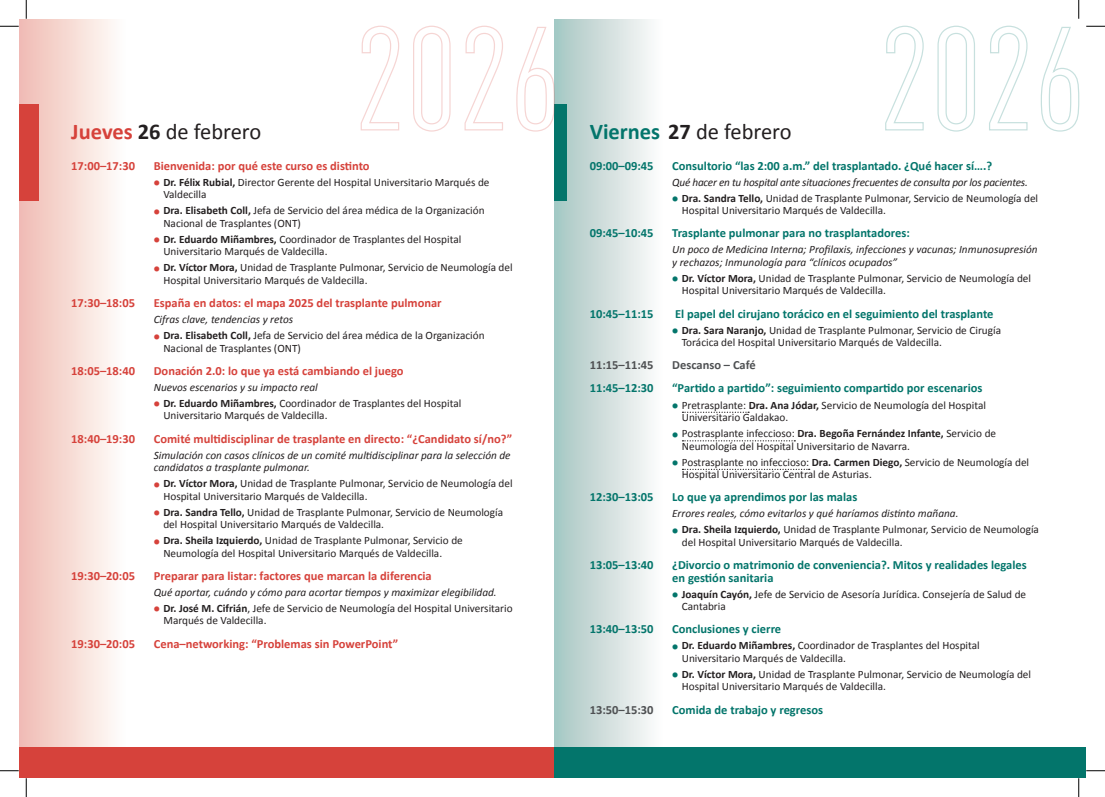
<style>
.page{position:relative;width:1105px;height:797px;background:#fff}
.page>*{position:absolute;margin:0;border:0;box-sizing:border-box;transform-origin:0 0}
.t1{font:22.5px "Calibri";color:#231f20}
.titulares_-_2{font:700 12.5px/12.5px "Calibri";color:#03756b}
.titulares{font:700 12.5px "Calibri";color:#d6423b}
.titulares-2{font:700 12.5px "Calibri";color:#4f5153}
.titulares_-_2-2{font:700 12.5px "Calibri";color:#4f5153}
.t2{font:11.25px/12.5px "Calibri";color:#231f20}
.listado{font:italic 11.25px/12.5px "Calibri";color:#231f20}
.listado-2{font:italic 11.25px "Calibri";letter-spacing:-.02em;color:#231f20}
.s1{font-weight:700;color:#d6423b}
.s2{font-weight:700}
.s3{font-size:16.25px;color:#d6423b}
.s4{font-weight:700;color:#03756b}
.s5{font-size:16.25px;color:#03756b}
</style>
<div class="page">
<div style="left:19px;top:19px;width:106px;height:730px;background:linear-gradient(to right,#f0bbb3,#fefefb)"></div>
<div style="left:554px;top:19px;width:108px;height:730px;background:linear-gradient(to right,#a6c6c2,#fefcfc)"></div>
<div style="left:19px;top:747px;width:535px;height:30px;background:#d6423b"></div>
<div style="left:554px;top:747px;width:532px;height:30px;background:#03756b"></div>
<svg style="left:682px;top:411px;width:67px;height:2px"></svg>
<svg style="left:682px;top:440px;width:113px;height:1px"></svg>
<svg style="left:682px;top:469px;width:128px;height:1px"></svg>
<div style="left:19px;top:104px;width:20px;height:97px;background:#d6423b"></div>
<div style="left:554px;top:104px;width:13px;height:97px;background:#03756b"></div>
<svg style="left:885px;top:25px;width:195px;height:107px"></svg>
<svg style="left:360px;top:25px;width:195px;height:107px"></svg>
<svg style="left:0;top:25px;width:19px;height:2px"></svg>
<svg style="left:1086px;top:25px;width:19px;height:2px"></svg>
<svg style="left:0;top:770px;width:19px;height:1px"></svg>
<svg style="left:1086px;top:770px;width:19px;height:1px"></svg>
<svg style="left:25px;top:0;width:2px;height:19px"></svg>
<svg style="left:25px;top:778px;width:2px;height:19px"></svg>
<svg style="left:1078px;top:0;width:1px;height:19px"></svg>
<svg style="left:1078px;top:778px;width:1px;height:19px"></svg>
<p class="t1" style="left:71px;top:118px;width:191px"><span class="s1">Jueves</span> <span class="s2">26</span> de febrero</p>
<p class="titulares" style="left:71px;top:158px;width:65px">17:00–17:30</p>
<p class="titulares" style="left:154px;top:158px;width:217px">Bienvenida: por qué este curso es distinto</p>
<p class="t2" style="left:163px;top:175px;width:328px;text-indent:-11px"><span class="s3">•</span> <span class="s2">Dr. Félix Rubial,</span> Director Gerente del Hospital Universitario Marqués de<br>Valdecilla</p>
<p class="t2" style="left:163px;top:204px;width:323px;text-indent:-11px"><span class="s3">•</span> <span class="s2">Dra. Elisabeth Coll,</span> Jefa de Servicio del área médica de la Organización<br>Nacional de Trasplantes (ONT)</p>
<p class="t2" style="left:163px;top:232px;width:299px;text-indent:-11px"><span class="s3">•</span> <span class="s2">Dr. Eduardo Miñambres,</span> Coordinador de Trasplantes del Hospital<br>Universitario Marqués de Valdecilla.</p>
<p class="t2" style="left:163px;top:261px;width:351px;text-indent:-11px"><span class="s3">•</span> <span class="s2">Dr. Víctor Mora,</span> Unidad de Trasplante Pulmonar, Servicio de Neumología del<br>Hospital Universitario Marqués de Valdecilla.</p>
<p class="titulares" style="left:71px;top:295px;width:65px">17:30–18:05</p>
<p class="titulares" style="left:154px;top:295px;width:289px">España en datos: el mapa 2025 del trasplante pulmonar</p>
<p class="listado" style="left:154px;top:312px;width:141px">Cifras clave, tendencias y retos</p>
<p class="t2" style="left:163px;top:328px;width:323px;text-indent:-11px"><span class="s3">•</span> <span class="s2">Dra. Elisabeth Coll,</span> Jefa de Servicio del área médica de la Organización<br>Nacional de Trasplantes (ONT)</p>
<p class="titulares" style="left:71px;top:363px;width:65px">18:05–18:40</p>
<p class="titulares" style="left:154px;top:363px;width:251px">Donación 2.0: lo que ya está cambiando el juego</p>
<p class="listado" style="left:154px;top:380px;width:165px">Nuevos escenarios y su impacto real</p>
<p class="t2" style="left:163px;top:396px;width:299px;text-indent:-11px"><span class="s3">•</span> <span class="s2">Dr. Eduardo Miñambres,</span> Coordinador de Trasplantes del Hospital<br>Universitario Marqués de Valdecilla.</p>
<p class="titulares" style="left:71px;top:430px;width:65px">18:40–19:30</p>
<p class="titulares" style="left:154px;top:430px;width:360px">Comité multidisciplinar de trasplante en directo: “¿Candidato sí/no?”</p>
<p class="listado" style="left:154px;top:448px;width:358px">Simulación con casos clínicos de un comité multidisciplinar para la selección de candidatos a trasplante pulmonar.</p>
<p class="t2" style="left:163px;top:476px;width:351px;text-indent:-11px"><span class="s3">•</span> <span class="s2">Dr. Víctor Mora,</span> Unidad de Trasplante Pulmonar, Servicio de Neumología del<br>Hospital Universitario Marqués de Valdecilla.</p>
<p class="t2" style="left:163px;top:505px;width:341px;text-indent:-11px"><span class="s3">•</span> <span class="s2">Dra. Sandra Tello,</span> Unidad de Trasplante Pulmonar, Servicio de Neumología del Hospital Universitario Marqués de Valdecilla.</p>
<p class="t2" style="left:163px;top:533px;width:301px;text-indent:-11px"><span class="s3">•</span> <span class="s2">Dra. Sheila Izquierdo,</span> Unidad de Trasplante Pulmonar, Servicio de<br>Neumología del Hospital Universitario Marqués de Valdecilla.</p>
<p class="titulares" style="left:71px;top:568px;width:65px">19:30–20:05</p>
<p class="titulares" style="left:154px;top:568px;width:280px">Preparar para listar: factores que marcan la diferencia</p>
<p class="listado" style="left:154px;top:585px;width:344px">Qué aportar, cuándo y cómo para acortar tiempos y maximizar elegibilidad.</p>
<p class="t2" style="left:163px;top:601px;width:351px;text-indent:-11px"><span class="s3">•</span> <span class="s2">Dr. José M. Cifrián</span>, Jefe de Servicio de Neumología del Hospital Universitario<br>Marqués de Valdecilla.</p>
<p class="titulares" style="left:71px;top:635px;width:65px">19:30–20:05</p>
<p class="titulares" style="left:154px;top:635px;width:246px">Cena–networking: “Problemas sin PowerPoint”</p>
<p class="t1" style="left:590px;top:118px;width:203px"><span class="s4">Viernes</span> <span class="s2">27</span> de febrero</p>
<p class="titulares_-_2" style="left:590px;top:159px;width:65px">09:00–09:45</p>
<p class="titulares_-_2" style="left:672px;top:159px;width:321px">Consultorio “las 2:00 a.m.” del trasplantado. ¿Qué hacer sí….?</p>
<p class="listado-2" style="left:672px;top:175px;width:357px">Qué hacer en tu hospital ante situaciones frecuentes de consulta por los pacientes.</p>
<p class="t2" style="left:682px;top:191px;width:358px;text-indent:-11px"><span class="s5">•</span> <span class="s2">Dra. Sandra Tello,</span> Unidad de Trasplante Pulmonar, Servicio de Neumología del<br>Hospital Universitario Marqués de Valdecilla.</p>
<p class="titulares_-_2" style="left:590px;top:226px;width:65px">09:45–10:45</p>
<p class="titulares_-_2" style="left:672px;top:226px;width:239px">Trasplante pulmonar para no trasplantadores:</p>
<p class="listado" style="left:672px;top:243px;width:367px">Un poco de Medicina Interna; Profilaxis, infecciones y vacunas; Inmunosupresión y rechazos; Inmunología para “clínicos ocupados”</p>
<p class="t2" style="left:682px;top:271px;width:351px;text-indent:-11px"><span class="s5">•</span> <span class="s2">Dr. Víctor Mora,</span> Unidad de Trasplante Pulmonar, Servicio de Neumología del<br>Hospital Universitario Marqués de Valdecilla.</p>
<p class="titulares_-_2" style="left:590px;top:306px;width:65px">10:45–11:15</p>
<p class="titulares_-_2" style="left:675px;top:306px;width:320px">El papel del cirujano torácico en el seguimiento del trasplante</p>
<p class="t2" style="left:682px;top:323px;width:321px;text-indent:-11px"><span class="s5">•</span> <span class="s2">Dra. Sara Naranjo,</span> Unidad de Trasplante Pulmonar, Servicio de Cirugía<br>Torácica del Hospital Universitario Marqués de Valdecilla.</p>
<p class="titulares-2" style="left:590px;top:357px;width:65px">11:15–11:45</p>
<p class="titulares-2" style="left:672px;top:357px;width:85px">Descanso – Café</p>
<p class="titulares_-_2" style="left:590px;top:381px;width:65px">11:45–12:30</p>
<p class="titulares_-_2" style="left:672px;top:381px;width:312px">“Partido a partido”: seguimiento compartido por escenarios</p>
<p class="t2" style="left:682px;top:398px;width:306px;text-indent:-11px"><span class="s5">•</span> Pretrasplante: <span class="s2">Dra. Ana Jódar,</span> Servicio de Neumología del Hospital<br>Universitario Galdakao.</p>
<p class="t2" style="left:682px;top:426px;width:316px;text-indent:-11px"><span class="s5">•</span> Postrasplante infeccioso: <span class="s2">Dra. Begoña Fernández Infante,</span> Servicio de<br>Neumología del Hospital Universitario de Navarra.</p>
<p class="t2" style="left:682px;top:455px;width:349px;text-indent:-11px"><span class="s5">•</span> Postrasplante no infeccioso: <span class="s2">Dra. Carmen Diego,</span> Servicio de Neumología del<br>Hospital Universitario Central de Asturias.</p>
<p class="titulares_-_2" style="left:590px;top:490px;width:65px">12:30–13:05</p>
<p class="titulares_-_2" style="left:672px;top:490px;width:187px">Lo que ya aprendimos por las malas</p>
<p class="listado" style="left:672px;top:507px;width:288px">Errores reales, cómo evitarlos y qué haríamos distinto mañana.</p>
<p class="t2" style="left:682px;top:523px;width:359px;text-indent:-11px"><span class="s5">•</span> <span class="s2">Dra. Sheila Izquierdo,</span> Unidad de Trasplante Pulmonar, Servicio de Neumología del Hospital Universitario Marqués de Valdecilla.</p>
<p class="titulares_-_2" style="left:590px;top:558px;width:65px">13:05–13:40</p>
<p class="titulares_-_2" style="left:672px;top:558px;width:356px">¿Divorcio o matrimonio de conveniencia?. Mitos y realidades legales en gestión sanitaria</p>
<p class="t2" style="left:682px;top:587px;width:346px;text-indent:-11px"><span class="s5">•</span> <span class="s2">Joaquín Cayón,</span> Jefe de Servicio de Asesoría Jurídica. Consejería de Salud de<br>Cantabria</p>
<p class="titulares_-_2" style="left:590px;top:622px;width:65px">13:40–13:50</p>
<p class="titulares_-_2" style="left:672px;top:622px;width:111px">Conclusiones y cierre</p>
<p class="t2" style="left:682px;top:638px;width:299px;text-indent:-11px"><span class="s5">•</span> <span class="s2">Dr. Eduardo Miñambres,</span> Coordinador de Trasplantes del Hospital<br>Universitario Marqués de Valdecilla.</p>
<p class="t2" style="left:682px;top:667px;width:351px;text-indent:-11px"><span class="s5">•</span> <span class="s2">Dr. Víctor Mora,</span> Unidad de Trasplante Pulmonar, Servicio de Neumología del<br>Hospital Universitario Marqués de Valdecilla.</p>
<p class="titulares_-_2-2" style="left:590px;top:701px;width:65px">13:50–15:30</p>
<p class="titulares_-_2" style="left:672px;top:702px;width:152px">Comida de trabajo y regresos</p>
</div>
